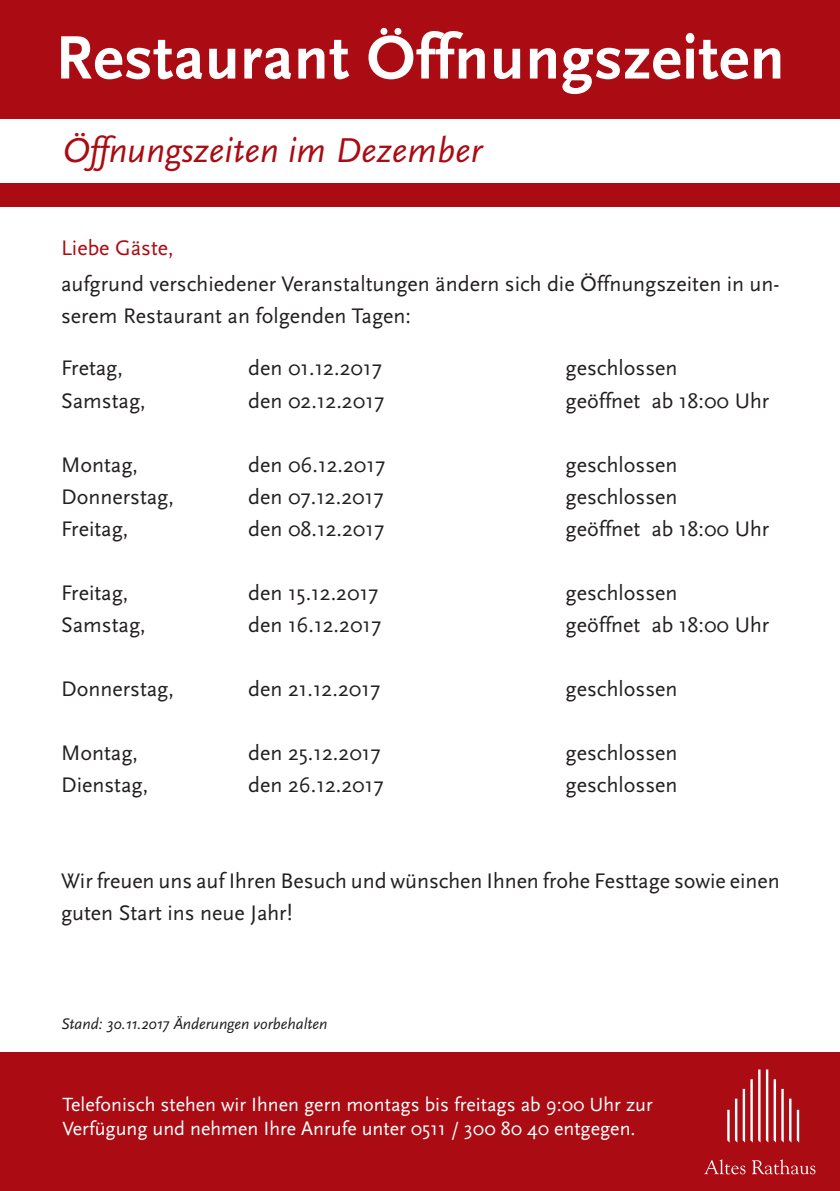
<style>
.page{position:relative;width:840px;height:1191px;background:#fff}
.page>*{position:absolute;margin:0;border:0;box-sizing:border-box;transform-origin:0 0}
.t1{font:700 64px "Scala Sans";letter-spacing:.01em;color:#fff}
.t2{font:italic 36px "Scala Sans";letter-spacing:.005em;color:#ab0b13}
.t3{font:22px/32px "Scala Sans";color:#231f20}
.t4{font:22px "Scala Sans";color:#ab0b13}
.t5{font:20px/24px "Scala Sans";color:#fff}
.t6{font:italic 16px "Scala Sans";color:#231f20}
</style>
<div class="page">
<div style="left:0;top:0;width:839px;height:206px;background:#ab0b13"></div>
<div style="left:0;top:1052px;width:839px;height:139px;background:#ab0b13"></div>
<svg style="left:773px;top:1079px;width:25px;height:63px"></svg>
<svg style="left:750px;top:1069px;width:17px;height:73px"></svg>
<svg style="left:727px;top:1088px;width:17px;height:54px"></svg>
<svg style="left:704px;top:1159px;width:41px;height:15px"></svg>
<svg style="left:752px;top:1159px;width:63px;height:15px"></svg>
<div style="left:0;top:119px;width:839px;height:64px;background:#fff"></div>
<h1 class="t1" style="left:55px;top:23px;width:730px">Restaurant Öffnungszeiten</h1>
<h2 class="t2" style="left:62px;top:131px;width:421px">Öffnungszeiten im Dezember</h2>
<p class="t4" style="left:61px;top:236px;width:114px">Liebe Gäste,</p>
<p class="t3" style="left:61px;top:269px;width:719px">aufgrund verschiedener Veranstaltungen ändern sich die Öffnungszeiten in un&shy;serem Restaurant an folgenden Tagen:</p>
<p class="t3" style="left:61px;top:353px;width:63px">Fretag,</p>
<p class="t3" style="left:248px;top:353px;width:135px">den 01.12.2017</p>
<p class="t3" style="left:565px;top:353px;width:113px">geschlossen</p>
<p class="t3" style="left:61px;top:385px;width:86px">Samstag,</p>
<p class="t3" style="left:248px;top:385px;width:137px">den 02.12.2017</p>
<p class="t3" style="left:565px;top:385px;width:205px">geöffnet ab 18:00 Uhr</p>
<p class="t3" style="left:61px;top:449px;width:79px">Montag,</p>
<p class="t3" style="left:248px;top:449px;width:138px">den 06.12.2017</p>
<p class="t3" style="left:565px;top:449px;width:113px">geschlossen</p>
<p class="t3" style="left:61px;top:481px;width:114px">Donnerstag,</p>
<p class="t3" style="left:248px;top:481px;width:137px">den 07.12.2017</p>
<p class="t3" style="left:565px;top:481px;width:113px">geschlossen</p>
<p class="t3" style="left:61px;top:513px;width:69px">Freitag,</p>
<p class="t3" style="left:248px;top:513px;width:137px">den 08.12.2017</p>
<p class="t3" style="left:565px;top:513px;width:205px">geöffnet ab 18:00 Uhr</p>
<p class="t3" style="left:61px;top:577px;width:69px">Freitag,</p>
<p class="t3" style="left:248px;top:577px;width:132px">den 15.12.2017</p>
<p class="t3" style="left:565px;top:577px;width:113px">geschlossen</p>
<p class="t3" style="left:61px;top:609px;width:86px">Samstag,</p>
<p class="t3" style="left:248px;top:609px;width:134px">den 16.12.2017</p>
<p class="t3" style="left:565px;top:609px;width:205px">geöffnet ab 18:00 Uhr</p>
<p class="t3" style="left:61px;top:673px;width:114px">Donnerstag,</p>
<p class="t3" style="left:248px;top:673px;width:133px">den 21.12.2017</p>
<p class="t3" style="left:565px;top:673px;width:113px">geschlossen</p>
<p class="t3" style="left:61px;top:737px;width:79px">Montag,</p>
<p class="t3" style="left:248px;top:737px;width:134px">den 25.12.2017</p>
<p class="t3" style="left:565px;top:737px;width:113px">geschlossen</p>
<p class="t3" style="left:61px;top:769px;width:89px">Dienstag,</p>
<p class="t3" style="left:248px;top:769px;width:137px">den 26.12.2017</p>
<p class="t3" style="left:565px;top:769px;width:113px">geschlossen</p>
<p class="t3" style="left:61px;top:865px;width:719px">Wir freuen uns auf Ihren Besuch und wünschen Ihnen frohe Festtage sowie einen guten Start ins neue Jahr!</p>
<p class="t6" style="left:61px;top:1015px;width:268px">Stand: 30.11.2017 Änderungen vorbehalten</p>
<p class="t5" style="left:62px;top:1092px;width:591px">Telefonisch stehen wir Ihnen gern montags bis freitags ab 9:00 Uhr zur<br>Verfügung und nehmen Ihre Anrufe unter 0511 / 300 80 40 entgegen.</p>
</div>
